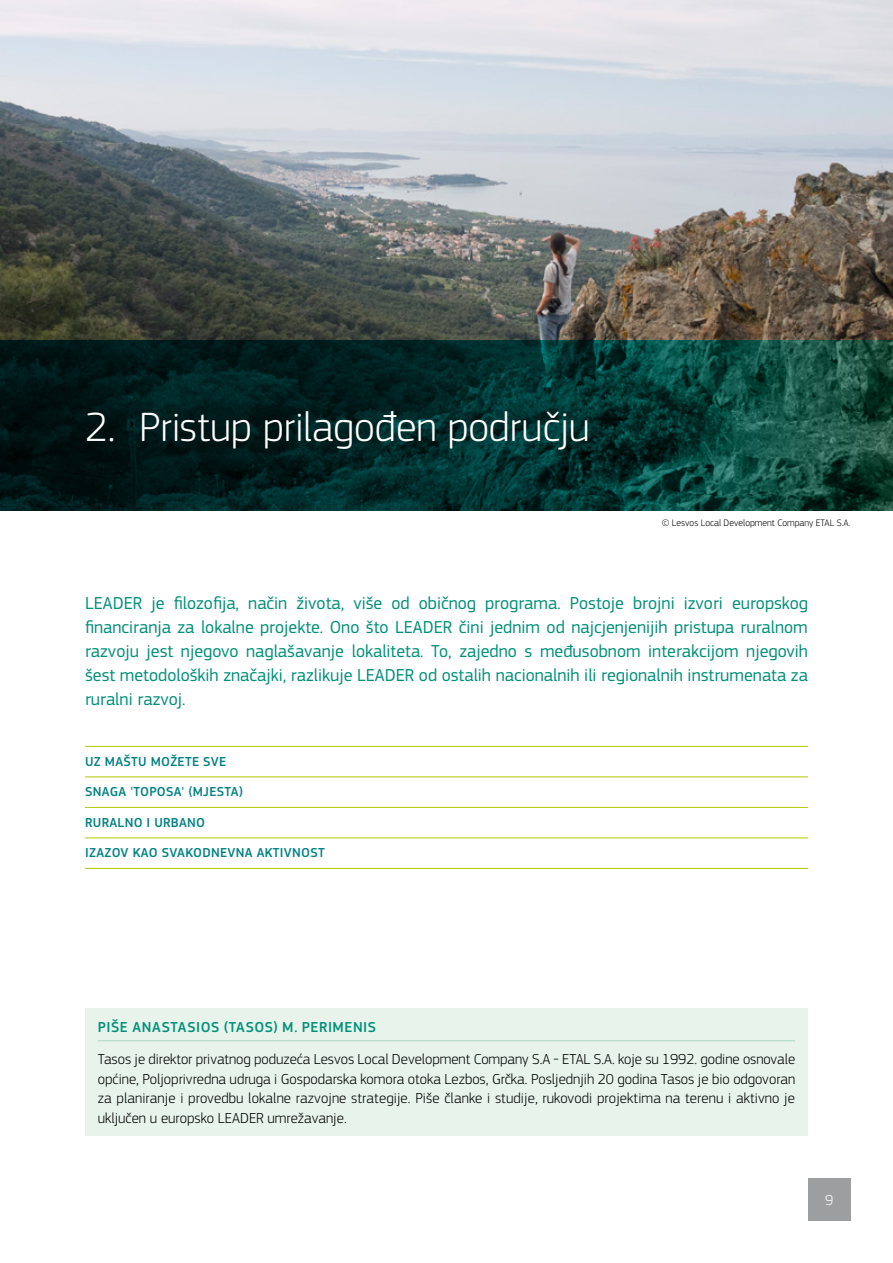
<style>
.page{position:relative;width:893px;height:1263px;background:#fff}
.page>*{position:absolute;margin:0;border:0;box-sizing:border-box;transform-origin:0 0}
.t1{font:300 42.45px "EC Square Sans Pro";letter-spacing:-.005em;color:#fff}
.t2{font:18px/24px "EC Square Sans Pro";color:#009078;text-align:justify}
.t3{font:300 15px/19.5px "EC Square Sans Pro";color:#000;text-align:justify}
.t4{font:500 15px "EC Square Sans Pro";letter-spacing:.035em;color:#009078}
.t5{font:300 15px "EC Square Sans Pro";color:#fff}
.t6{font:500 13.5px "EC Square Sans Pro";letter-spacing:.02em;color:#008183}
.t7{font:300 9.75px "EC Square Sans Pro";color:#000}
</style>
<div class="page">
<hr style="left:85px;top:746px;width:723px;height:1px;background:#b1c800">
<hr style="left:85px;top:776px;width:723px;height:1px;background:#b1c800">
<hr style="left:85px;top:807px;width:723px;height:1px;background:#b1c800">
<hr style="left:85px;top:837px;width:723px;height:1px;background:#b1c800">
<hr style="left:85px;top:868px;width:723px;height:1px;background:#b1c800">
<img style="left:0;top:0;width:893px;height:340px">
<svg style="left:0;top:340px;width:893px;height:170px;background:#042f2b"></svg>
<div style="left:85px;top:1008px;width:723px;height:127px;background:#e8f3ec"></div>
<hr style="left:98px;top:1040px;width:697px;height:1px;background:#a8d5c0">
<div style="left:808px;top:1178px;width:42px;height:42px;background:#9c9e9f"></div>
<h1 class="t1" style="left:85px;top:402px;width:506px">2. Pristup prilagođen području</h1>
<p class="t7" style="left:662px;top:517px;width:190px">© Lesvos Local Development Company ETAL S.A.</p>
<p class="t2" style="left:85px;top:591px;width:724px">LEADER je filozofija, način života, više od običnog programa. Postoje brojni izvori europskog financiranja za lokalne projekte. Ono što LEADER čini jednim od najcjenjenijih pristupa ruralnom razvoju jest njegovo naglašavanje lokaliteta. To, zajedno s međusobnom interakcijom njegovih šest metodoloških značajki, razlikuje LEADER od ostalih nacionalnih ili regionalnih instrumenata za ruralni razvoj.</p>
<p class="t6" style="left:85px;top:753px;width:143px">UZ MAŠTU MOŽETE SVE</p>
<p class="t6" style="left:85px;top:784px;width:159px">SNAGA 'TOPOSA' (MJESTA)</p>
<p class="t6" style="left:85px;top:814px;width:121px">RURALNO I URBANO</p>
<p class="t6" style="left:85px;top:845px;width:241px">IZAZOV KAO SVAKODNEVNA AKTIVNOST</p>
<p class="t4" style="left:98px;top:1018px;width:280px">PIŠE ANASTASIOS (TASOS) M. PERIMENIS</p>
<p class="t3" style="left:98px;top:1049px;width:699px">Tasos je direktor privatnog poduzeća Lesvos Local Development Company S.A - ETAL S.A. koje su 1992. godine osnovale općine, Poljoprivredna udruga i Gospodarska komora otoka Lezbos, Grčka. Posljednjih 20 godina Tasos je bio odgovoran za planiranje i provedbu lokalne razvojne strategije. Piše članke i studije, rukovodi projektima na terenu i aktivno je uključen u europsko LEADER umrežavanje.</p>
<p class="t5" style="left:825px;top:1191px;width:10px">9</p>
</div>
